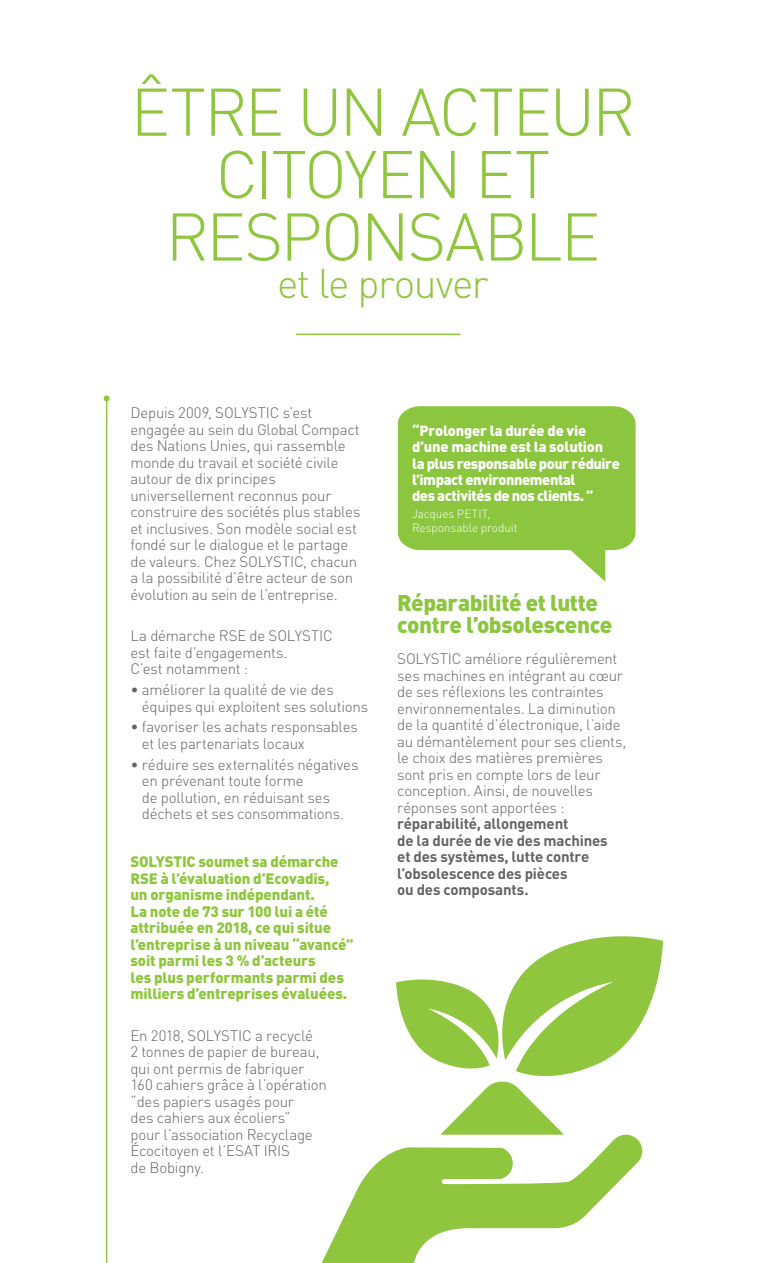
<style>
.page{position:relative;width:766px;height:1263px;background:#fff}
.page>*{position:absolute;margin:0;border:0;box-sizing:border-box;transform-origin:0 0}
.t1{font:300 66.3px/62.4px "DIN";letter-spacing:-.04em;color:#8fc63e;text-align:center}
.t2{font:300 40.95px "DIN";letter-spacing:-.035em;color:#8fc63e}
.t3{font:900 22.5px/22.5px "DIN";letter-spacing:-.02em;color:#8bc63e}
.t4{font:300 15px/16.5px "DIN";letter-spacing:-.015em;color:#636366}
.t5{font:900 15px/16.5px "DIN";letter-spacing:-.01em;color:#8fc63e}
.t6{font:700 15px/16.5px "DIN";letter-spacing:-.01em;color:#636366}
.t7{font:900 14.7px/16.2px "DIN";letter-spacing:-.025em;color:#fff}
.t8{font:300 11.7px/13.2px "DIN";color:#fff}
</style>
<div class="page">
<hr style="left:296px;top:334px;width:164px;height:1px;background:#8fc63e">
<hr style="left:106px;top:398px;width:1px;height:865px;background:#8fc63e">
<svg style="left:104px;top:395px;width:6px;height:6px"></svg>
<hr style="left:765px;top:0;width:1px;height:1263px;background:#8fc63e">
<svg style="left:321px;top:1135px;width:321px;height:128px;fill:#8fc63e"></svg>
<svg style="left:396px;top:936px;width:267px;height:199px"></svg>
<svg style="left:398px;top:406px;width:237px;height:176px;fill:#8bc63e"></svg>
<h1 class="t1" style="left:130px;top:80px;width:506px">ÊTRE UN ACTEUR<br>CITOYEN ET<br>RESPONSABLE</h1>
<h2 class="t2" style="left:277px;top:258px;width:213px">et le prouver</h2>
<p class="t4" style="left:130px;top:404px;width:231px">Depuis 2009, SOLYSTIC s’est engagée au sein du Global Compact des Nations Unies, qui rassemble monde du travail et société civile autour de dix principes universellement reconnus pour construire des sociétés plus stables et inclusives. Son modèle social est fondé sur le dialogue et le partage de valeurs. Chez SOLYSTIC, chacun a la possibilité d’être acteur de son évolution au sein de l’entreprise.</p>
<p class="t4" style="left:130px;top:627px;width:204px">La démarche RSE de SOLYSTIC est faite d’engagements.<br>C’est notamment :</p>
<p class="t4" style="left:142px;top:681px;width:228px;text-indent:-11px">• améliorer la qualité de vie des équipes qui exploitent ses solutions</p>
<p class="t4" style="left:142px;top:718px;width:217px;text-indent:-11px">• favoriser les achats responsables et les partenariats locaux</p>
<p class="t4" style="left:142px;top:756px;width:218px;text-indent:-11px">• réduire ses externalités négatives en prévenant toute forme<br>de pollution, en réduisant ses déchets et ses consommations.</p>
<p class="t5" style="left:130px;top:853px;width:225px">SOLYSTIC soumet sa démarche<br>RSE à l’évaluation d’Ecovadis,<br>un organisme indépendant.<br>La note de 73 sur 100 lui a été attribuée en 2018, ce qui situe l’entreprise à un niveau “avancé” soit parmi les 3 % d’acteurs<br>les plus performants parmi des milliers d’entreprises évaluées.</p>
<p class="t4" style="left:130px;top:1027px;width:198px">En 2018, SOLYSTIC a recyclé<br>2 tonnes de papier de bureau, qui ont permis de fabriquer<br>160 cahiers grâce à l’opération “des papiers usagés pour<br>des cahiers aux écoliers”<br>pour l’association Recyclage<br>Écocitoyen et l’ESAT IRIS<br>de Bobigny.</p>
<p class="t7" style="left:412px;top:422px;width:209px">“Prolonger la durée de vie d’une machine est la solution<br>la plus responsable pour réduire l’impact environnemental<br>des activités de nos clients. ”</p>
<p class="t8" style="left:412px;top:507px;width:107px">Jacques PETIT,<br>Responsable produit</p>
<h3 class="t3" style="left:397px;top:590px;width:216px">Réparabilité et lutte contre l’obsolescence</h3>
<p class="t4" style="left:397px;top:650px;width:230px">SOLYSTIC améliore régulièrement ses machines en intégrant au cœur de ses réflexions les contraintes environnementales. La diminution de la quantité d’électronique, l’aide au démantèlement pour ses clients, le choix des matières premières sont pris en compte lors de leur conception. Ainsi, de nouvelles réponses sont apportées :</p>
<p class="t6" style="left:397px;top:815px;width:212px">réparabilité, allongement<br>de la durée de vie des machines et des systèmes, lutte contre l’obsolescence des pièces<br>ou des composants.</p>
</div>
